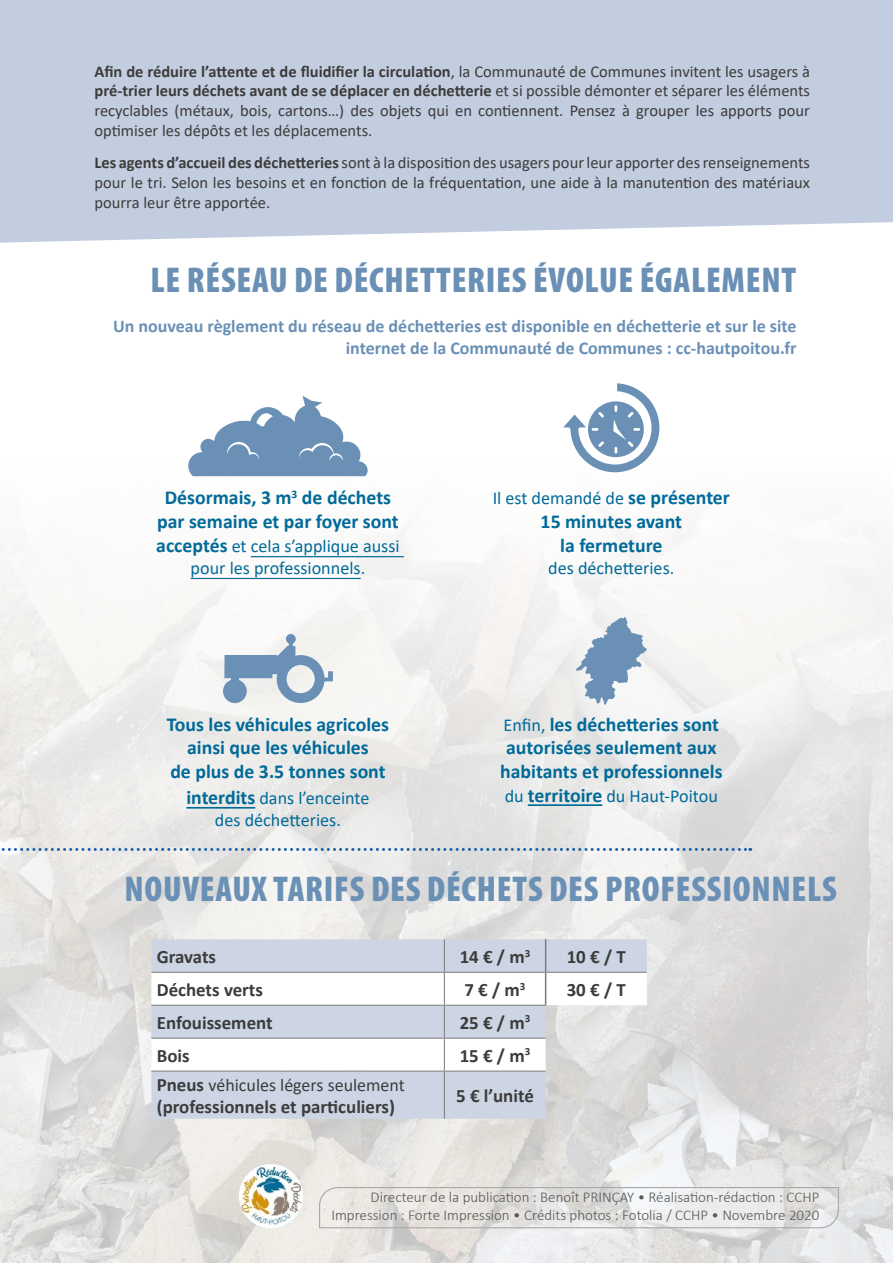
<style>
.page{position:relative;width:893px;height:1263px;background:#fff}
.page>*{position:absolute;margin:0;border:0;box-sizing:border-box;transform-origin:0 0}
.t1{font:900 condensed 36px "Myriad Pro";letter-spacing:.02em;color:#6a90b6}
.t2{font:700 19.8px/23.7px "Calibri";color:#006a99;text-align:center}
.t3{font:700 18.9px "Calibri";color:#3c3c3b}
.t4{font:18.15px/21.8px "Calibri";color:#006a99;text-align:center}
.t5{font:700 18px/21.6px "Calibri";color:#6a90b6;text-align:right}
.t6{font:18px "Calibri";color:#3c3c3b}
.t7{font:16.5px/19.8px "Calibri";color:#3c3c3b;text-align:justify}
.t8{font:300 15px/18px "Calibri";color:#575756;text-align:right}
.s1{font-weight:700}
.s2{font-weight:700;font-size:19.8px}
.s3{font-weight:400;font-size:18.15px}
.s4{font-weight:700;font-size:18.9px}
</style>
<div class="page">
<img style="left:0;top:472px;width:893px;height:791px">
<div style="left:0;top:0;width:893px;height:243px;background:#c3cde0"></div>
<svg style="left:151px;top:939px;width:496px;height:180px;background:#cdd4e2"></svg>
<svg style="left:151px;top:973px;width:496px;height:98px"></svg>
<hr style="left:444px;top:939px;width:1px;height:33px;background:#7c7b7b">
<hr style="left:151px;top:972px;width:293px;height:1px;background:#7c7b7b">
<hr style="left:444px;top:972px;width:101px;height:1px;background:#7c7b7b">
<hr style="left:444px;top:973px;width:1px;height:32px;background:#7c7b7b">
<hr style="left:546px;top:972px;width:101px;height:1px;background:#7c7b7b">
<hr style="left:151px;top:1005px;width:293px;height:1px;background:#7c7b7b">
<hr style="left:444px;top:1005px;width:102px;height:1px;background:#7c7b7b">
<hr style="left:444px;top:1006px;width:1px;height:32px;background:#7c7b7b">
<hr style="left:151px;top:1038px;width:293px;height:1px;background:#7c7b7b">
<hr style="left:444px;top:1038px;width:102px;height:1px;background:#7c7b7b">
<hr style="left:444px;top:1039px;width:1px;height:31px;background:#7c7b7b">
<hr style="left:151px;top:1070px;width:293px;height:1px;background:#7c7b7b">
<hr style="left:444px;top:1070px;width:102px;height:1px;background:#7c7b7b">
<hr style="left:444px;top:1071px;width:1px;height:48px;background:#7c7b7b">
<hr style="left:545px;top:939px;width:1px;height:33px;background:#7c7b7b">
<hr style="left:545px;top:972px;width:1px;height:33px;background:#7c7b7b">
<svg style="left:188px;top:396px;width:181px;height:80px"></svg>
<hr style="left:251px;top:556px;width:153px;height:1px;background:#006a99">
<hr style="left:191px;top:578px;width:170px;height:1px;background:#006a99">
<hr style="left:186px;top:807px;width:69px;height:2px;background:#006a99">
<hr style="left:528px;top:804px;width:74px;height:2px;background:#006a99">
<svg style="left:563px;top:383px;width:96px;height:89px"></svg>
<svg style="left:224px;top:643px;width:71px;height:35px"></svg>
<div style="left:223px;top:679px;width:24px;height:24px;background:#6a90b6;border-radius:50%"></div>
<div style="left:277px;top:655px;width:48px;height:48px;border:10px solid #6a90b6;border-radius:50%"></div>
<svg style="left:323px;top:671px;width:10px;height:10px"></svg>
<div style="left:231px;top:672px;width:8px;height:11px;background:#6a90b6"></div>
<div style="left:286px;top:634px;width:10px;height:10px;background:#6a90b6;border-radius:50%"></div>
<svg style="left:576px;top:617px;width:71px;height:87px"></svg>
<svg style="left:0;top:848px;width:751px;height:3px;background:#9bb5cf"></svg>
<img style="left:239px;top:1164px;width:64px;height:64px;border-radius:32px">
<svg style="left:318px;top:1186px;width:521px;height:43px;background:#e2e1df"></svg>
<p class="t7" style="left:94px;top:61px;width:717px"><span class="s1">Afin de réduire l’attente et de fluidifier la circulation</span>, la Communauté de Communes invitent les usagers à <span class="s1">pré-trier leurs déchets avant de se déplacer en déchetterie</span> et si possible démonter et séparer les éléments recyclables (métaux, bois, cartons…) des objets qui en contiennent. Pensez à grouper les apports pour optimiser les dépôts et les déplacements.</p>
<p class="t7" style="left:94px;top:152px;width:717px"><span class="s1">Les agents d’accueil des déchetteries</span> sont à la disposition des usagers pour leur apporter des renseignements pour le tri. Selon les besoins et en fonction de la fréquentation, une aide à la manutention des matériaux pourra leur être apportée.</p>
<h1 class="t1" style="left:151px;top:257px;width:647px">LE RÉSEAU DE DÉCHETTERIES ÉVOLUE ÉGALEMENT</h1>
<p class="t5" style="left:113px;top:315px;width:685px">Un nouveau règlement du réseau de déchetteries est disponible en déchetterie et sur le site internet de la Communauté de Communes : cc-hautpoitou.fr</p>
<p class="t2" style="left:157px;top:485px;width:243px">Désormais, 3 m<sup>3</sup> de déchets par semaine et par foyer sont</p>
<p class="t4" style="left:156px;top:534px;width:245px"><span class="s2">acceptés</span> et cela s’applique aussi pour les professionnels.</p>
<p class="t2" style="left:167px;top:712px;width:224px">Tous les véhicules agricoles ainsi que les véhicules<br>de plus de 3.5 tonnes sont</p>
<p class="t4" style="left:186px;top:787px;width:185px"><span class="s2">interdits</span> dans l’enceinte des déchetteries.</p>
<p class="t4" style="left:493px;top:487px;width:239px">Il est demandé de <span class="s2">se présenter</span></p>
<p class="t2" style="left:541px;top:509px;width:143px">15 minutes avant la fermeture</p>
<p class="t4" style="left:548px;top:556px;width:128px">des déchetteries.</p>
<p class="t2" style="left:500px;top:712px;width:224px"><span class="s3">Enfin,</span> les déchetteries sont autorisées seulement aux habitants et professionnels</p>
<p class="t4" style="left:505px;top:784px;width:215px">du <span class="s2">territoire</span> du Haut-Poitou</p>
<h1 class="t1" style="left:124px;top:866px;width:714px">NOUVEAUX TARIFS DES DÉCHETS DES PROFESSIONNELS</h1>
<p class="t3" style="left:157px;top:943px;width:61px">Gravats</p>
<p class="t3" style="left:460px;top:943px;width:72px">14 € / m<sup>3</sup></p>
<p class="t3" style="left:567px;top:943px;width:61px">10 € / T</p>
<p class="t3" style="left:157px;top:976px;width:108px">Déchets verts</p>
<p class="t3" style="left:464px;top:976px;width:63px">7 € / m<sup>3</sup></p>
<p class="t3" style="left:567px;top:976px;width:61px">30 € / T</p>
<p class="t3" style="left:157px;top:1009px;width:117px">Enfouissement</p>
<p class="t3" style="left:460px;top:1009px;width:72px">25 € / m<sup>3</sup></p>
<p class="t3" style="left:157px;top:1042px;width:34px">Bois</p>
<p class="t3" style="left:460px;top:1042px;width:72px">15 € / m<sup>3</sup></p>
<p class="t6" style="left:157px;top:1072px;width:250px"><span class="s4">Pneus</span> véhicules légers seulement</p>
<p class="t3" style="left:157px;top:1094px;width:240px">(professionnels et particuliers)</p>
<p class="t3" style="left:456px;top:1082px;width:79px">5 € l’unité</p>
<p class="t8" style="left:331px;top:1187px;width:490px">Directeur de la publication : Benoît PRINÇAY • Réalisation-rédaction : CCHP<br>Impression : Forte Impression • Crédits photos : Fotolia / CCHP • Novembre 2020</p>
</div>
